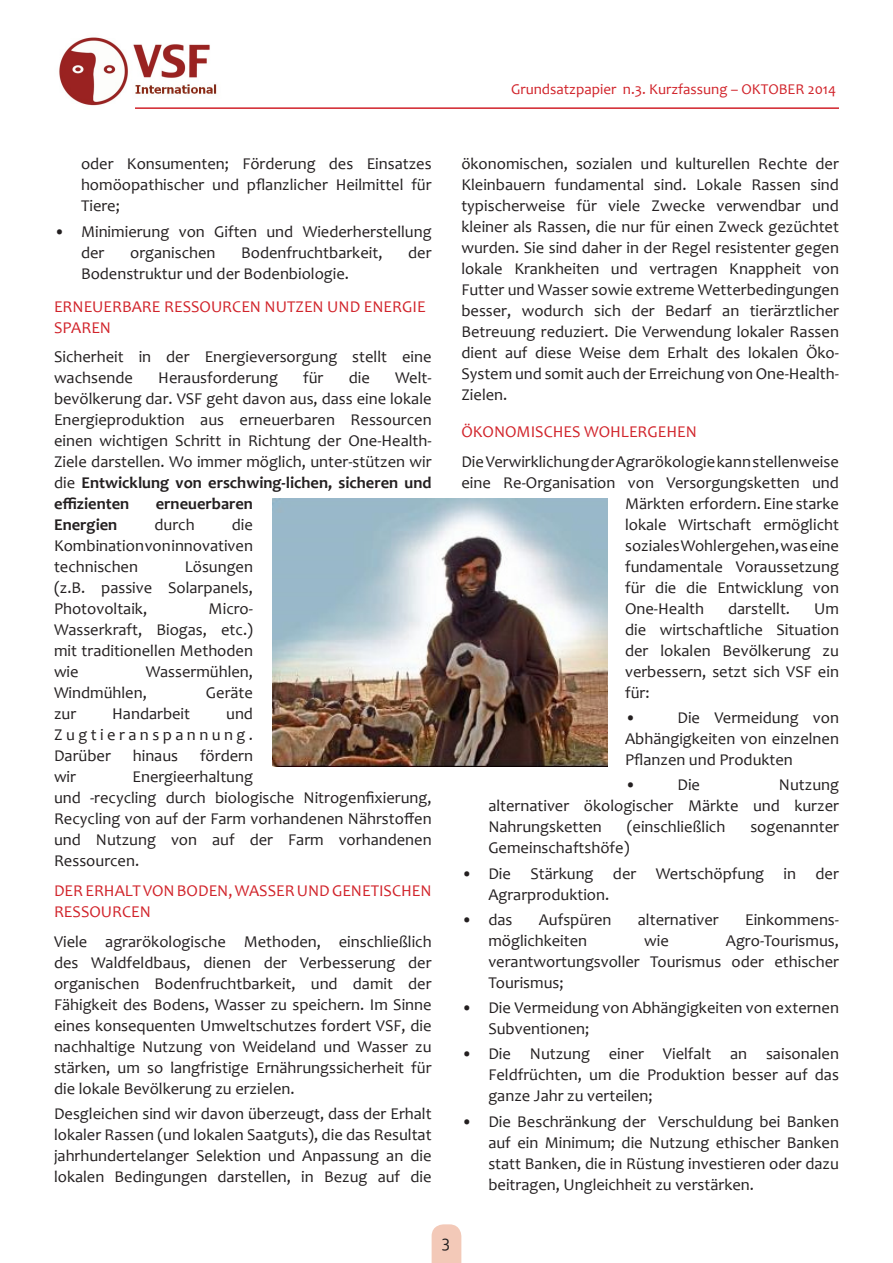
<style>
.page{position:relative;width:893px;height:1263px;background:#fff}
.page>*{position:absolute;margin:0;border:0;box-sizing:border-box;transform-origin:0 0}
.t1{font:18px "Corbel";color:#231f20}
.t2{font:16.5px/21px "Candara";color:#231f20;text-align:justify}
.t3{font:16.5px/21px "Candara";color:#d1232a}
.t4{font:700 16.5px "Candara";color:#231f20}
.t5{font:15px "Candara";color:#d1232a}
.s1{font-weight:700}
</style>
<div class="page">
<svg style="left:432px;top:1224px;width:29px;height:39px"></svg>
<img style="left:59px;top:37px;width:158px;height:69px">
<hr style="left:135px;top:107px;width:704px;height:2px;background:#d1232a">
<img style="left:272px;top:499px;width:336px;height:267px">
<p class="t5" style="left:511px;top:80px;width:327px">Grundsatzpapier n.3. Kurzfassung – OKTOBER 2014</p>
<p class="t2" style="left:81px;top:153px;width:352px">oder Konsumenten; Förderung des Einsatzes homöopathischer und pflanzlicher Heilmittel für Tiere;</p>
<p class="t2" style="left:81px;top:221px;width:352px;text-indent:-27px">• Minimierung von Giften und Wiederherstellung der</p>
<p class="t2" style="left:130px;top:242px;width:87px">organischen</p>
<p class="t2" style="left:241px;top:242px;width:143px">Bodenfruchtbarkeit,</p>
<p class="t2" style="left:408px;top:242px;width:25px">der</p>
<p class="t2" style="left:81px;top:263px;width:270px">Bodenstruktur und der Bodenbiologie.</p>
<p class="t3" style="left:54px;top:296px;width:373px">ERNEUERBARE RESSOURCEN NUTZEN UND ENERGIE<br>SPAREN</p>
<p class="t2" style="left:54px;top:346px;width:379px">Sicherheit in der Energieversorgung stellt eine wachsende</p>
<p class="t2" style="left:158px;top:367px;width:121px">Herausforderung</p>
<p class="t2" style="left:303px;top:367px;width:22px">für</p>
<p class="t2" style="left:349px;top:367px;width:23px">die</p>
<p class="t2" style="left:54px;top:367px;width:379px;text-indent:341px">Welt&shy;bevölkerung dar. VSF geht davon aus, dass eine lokale Energieproduktion aus erneuerbaren Ressourcen einen wichtigen Schritt in Richtung der One-Health-Ziele darstellen. Wo immer möglich, unter-stützen wir die <span class="s1">Entwicklung von erschwing-lichen, sicheren und effizienten</span></p>
<p class="t4" style="left:156px;top:494px;width:99px">erneuerbaren</p>
<p class="t4" style="left:54px;top:515px;width:65px">Energien</p>
<p class="t2" style="left:154px;top:514px;width:42px">durch</p>
<p class="t2" style="left:54px;top:514px;width:200px;text-indent:178px">die Kombination von innovativen technischen</p>
<p class="t2" style="left:54px;top:556px;width:201px;text-indent:131px">Lösungen (z.B. passive Solarpanels, Photovoltaik,</p>
<p class="t2" style="left:54px;top:598px;width:201px;text-indent:155px">Micro-Wasserkraft, Biogas, etc.) mit traditionellen Methoden wie</p>
<p class="t2" style="left:54px;top:661px;width:200px;text-indent:92px">Wassermühlen,<br>Windmühlen,</p>
<p class="t2" style="left:206px;top:682px;width:49px">Geräte</p>
<p class="t2" style="left:54px;top:703px;width:24px">zur</p>
<p class="t2" style="left:112px;top:703px;width:79px">Handarbeit</p>
<p class="t2" style="left:54px;top:703px;width:201px;text-indent:172px">und Zugtieranspannung.<br>Darüber</p>
<p class="t2" style="left:133px;top:745px;width:47px">hinaus</p>
<p class="t2" style="left:200px;top:745px;width:54px">fördern</p>
<p class="t2" style="left:54px;top:766px;width:379px;text-align:left;text-indent:78px">Energieerhaltung<br>und -recycling durch biologische Nitrogenfixierung, Recycling von auf der Farm vorhandenen Nährstoffen und Nutzung von auf der Farm vorhandenen Ressourcen.</p>
<p class="t3" style="left:54px;top:880px;width:379px">DER ERHALT VON BODEN, WASSER UND GENETISCHEN<br>RESSOURCEN</p>
<p class="t2" style="left:54px;top:931px;width:379px">Viele agrarökologische Methoden, einschließlich des Waldfeldbaus, dienen der Verbesserung der organischen Bodenfruchtbarkeit, und damit der Fähigkeit des Bodens, Wasser zu speichern. Im Sinne eines konsequenten Umweltschutzes fordert VSF, die nachhaltige Nutzung von Weideland und Wasser zu stärken, um so langfristige Ernährungssicherheit für die lokale Bevölkerung zu erzielen.</p>
<p class="t2" style="left:54px;top:1103px;width:379px">Desgleichen sind wir davon überzeugt, dass der Erhalt lokaler Rassen (und lokalen Saatguts), die das Resultat jahrhundertelanger Selektion und Anpassung an die lokalen Bedingungen darstellen, in Bezug auf die</p>
<p class="t2" style="left:54px;top:766px;width:24px">wir</p>
<p class="t2" style="left:461px;top:153px;width:379px">ökonomischen, sozialen und kulturellen Rechte der Kleinbauern fundamental sind. Lokale Rassen sind typischerweise für viele Zwecke verwendbar und kleiner als Rassen, die nur für einen Zweck gezüchtet wurden. Sie sind daher in der Regel resistenter gegen lokale Krankheiten und vertragen Knappheit von Futter und Wasser sowie extreme Wetterbedingungen besser, wodurch sich der Bedarf an tierärztlicher Betreuung reduziert. Die Verwendung lokaler Rassen dient auf diese Weise dem Erhalt des lokalen Öko-System und somit auch der Erreichung von One-Health-Zielen.</p>
<p class="t3" style="left:461px;top:421px;width:237px">ÖKONOMISCHES WOHLERGEHEN</p>
<p class="t2" style="left:461px;top:451px;width:379px">Die Verwirklichung der Agrarökologie kann stellenweise</p>
<p class="t2" style="left:461px;top:472px;width:379px">eine Re-Organisation von Versorgungsketten und</p>
<p class="t2" style="left:625px;top:493px;width:215px">Märkten erfordern. Eine starke</p>
<p class="t2" style="left:625px;top:514px;width:215px">lokale Wirtschaft ermöglicht</p>
<p class="t2" style="left:625px;top:535px;width:215px">soziales Wohlergehen, was eine</p>
<p class="t2" style="left:625px;top:556px;width:215px">fundamentale Voraussetzung</p>
<p class="t2" style="left:625px;top:577px;width:215px">für die die Entwicklung von</p>
<p class="t2" style="left:625px;top:598px;width:80px">One-Health</p>
<p class="t2" style="left:728px;top:598px;width:63px">darstellt.</p>
<p class="t2" style="left:625px;top:598px;width:215px;text-indent:189px">Um die wirtschaftliche Situation der lokalen Bevölkerung zu verbessern, setzt sich VSF ein für:</p>
<p class="t2" style="left:625px;top:707px;width:12px">•</p>
<p class="t2" style="left:625px;top:707px;width:215px;text-indent:52px">Die Vermeidung von Abhängigkeiten von einzelnen Pflanzen und Produkten</p>
<p class="t2" style="left:625px;top:774px;width:12px">•</p>
<p class="t2" style="left:677px;top:774px;width:24px">Die</p>
<p class="t2" style="left:488px;top:774px;width:352px;text-indent:291px">Nutzung alternativer ökologischer Märkte und kurzer Nahrungsketten</p>
<p class="t2" style="left:627px;top:816px;width:100px">(einschließlich</p>
<p class="t2" style="left:750px;top:816px;width:90px">sogenannter</p>
<p class="t2" style="left:488px;top:837px;width:143px">Gemeinschaftshöfe)</p>
<p class="t2" style="left:488px;top:862px;width:352px;text-indent:-27px">• Die Stärkung der Wertschöpfung in der<br>Agrarproduktion.</p>
<p class="t2" style="left:461px;top:909px;width:53px">• das</p>
<p class="t2" style="left:539px;top:909px;width:74px">Aufspüren</p>
<p class="t2" style="left:638px;top:909px;width:82px">alternativer</p>
<p class="t2" style="left:745px;top:909px;width:95px">Einkommens-</p>
<p class="t2" style="left:488px;top:930px;width:100px">möglichkeiten</p>
<p class="t2" style="left:644px;top:930px;width:26px">wie</p>
<p class="t2" style="left:488px;top:930px;width:352px;text-indent:238px">Agro-Tourismus, verantwortungsvoller Tourismus oder ethischer Tourismus;</p>
<p class="t2" style="left:488px;top:997px;width:352px;text-indent:-27px">• Die Vermeidung von Abhängigkeiten von externen<br>Subventionen;</p>
<p class="t2" style="left:488px;top:1043px;width:352px;text-indent:-27px">• Die Nutzung einer Vielfalt an saisonalen Feldfrüchten, um die Produktion besser auf das ganze Jahr zu verteilen;</p>
<p class="t2" style="left:488px;top:1110px;width:352px;text-indent:-27px">• Die Beschränkung der Verschuldung bei Banken auf ein Minimum; die Nutzung ethischer Banken statt Banken, die in Rüstung investieren oder dazu beitragen, Ungleichheit zu verstärken.</p>
<p class="t1" style="left:442px;top:1230px;width:10px">3</p>
</div>
